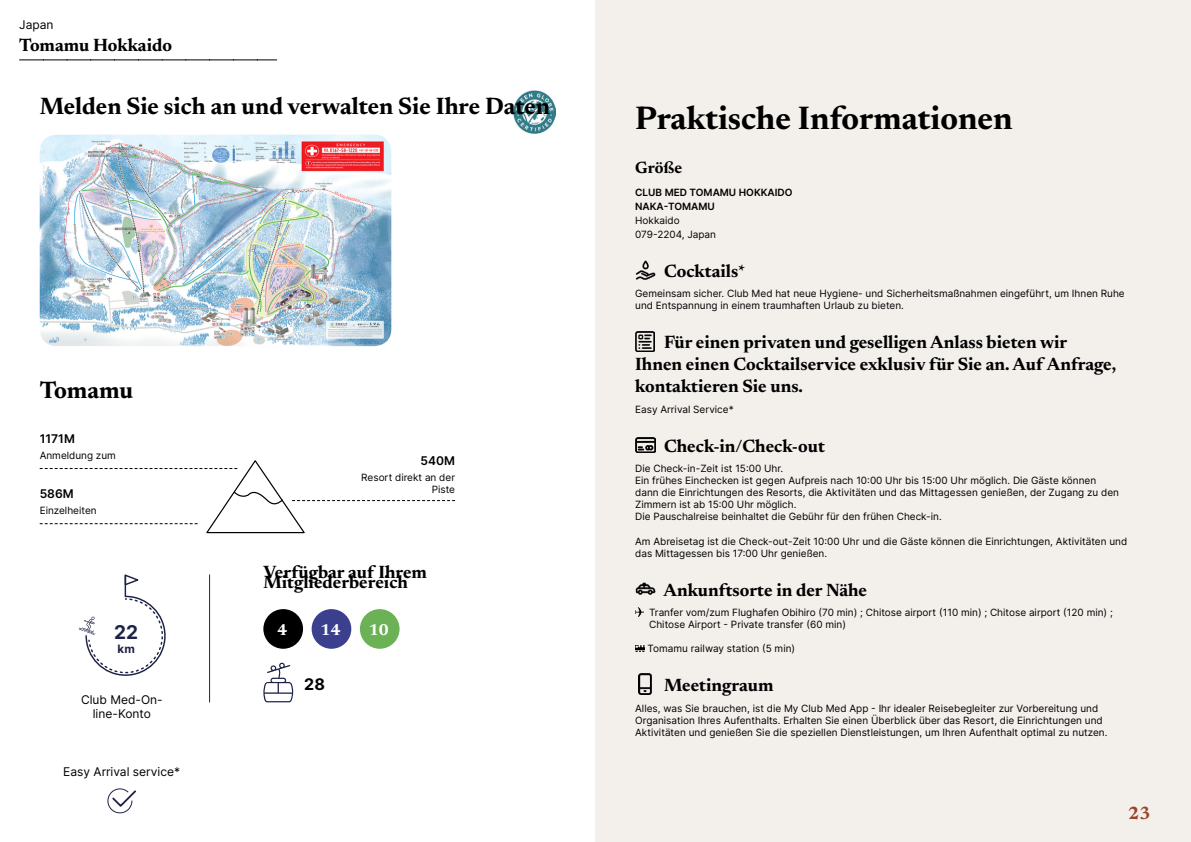
<style>
.page{position:relative;width:1191px;height:842px;background:#fff}
.page>*{position:absolute;margin:0;border:0;box-sizing:border-box;transform-origin:0 0}
.t1{font:700 33px "Newsreader 24 pt";color:#000}
.t2{font:700 24px "Newsreader 24 pt";color:#000}
.t3{font:700 19px "Inter";color:#1e2346}
.t4{font:700 18px/22px "Newsreader 24 pt";color:#000}
.t5{font:700 18px "Newsreader 24 pt";color:#9d432c}
.t6{font:700 16.5px "Newsreader 24 pt";color:#000}
.t7{font:700 16px "Newsreader 24 pt";color:#fff}
.t8{font:700 16px "Inter";color:#000}
.t9{font:12px/14px "Inter";color:#000;text-align:center}
.t10{font:600 12px "Inter";color:#000}
.t11{font:700 11.5px "Inter";color:#1e2346}
.t12{font:10px/12px "Inter";color:#000}
.t13{font:600 10px/14px "Inter";color:#000}
</style>
<div class="page">
<div style="left:595px;top:0;width:596px;height:842px;background:#f3f0ec"></div>
<img style="left:40px;top:135px;width:351px;height:211px">
<svg style="left:20px;top:60px;width:257px;height:1px"></svg>
<img style="left:513px;top:91px;width:43px;height:42px">
<svg style="left:40px;top:460px;width:415px;height:74px"></svg>
<div style="left:263px;top:609px;width:40px;height:40px;background:#000;border-radius:50%"></div>
<div style="left:312px;top:609px;width:39px;height:40px;background:#3a3f8e;border-radius:50%"></div>
<div style="left:360px;top:609px;width:39px;height:40px;background:#6bb257;border-radius:50%"></div>
<svg style="left:79px;top:574px;width:86px;height:101px"></svg>
<svg style="left:263px;top:663px;width:30px;height:39px"></svg>
<svg style="left:107px;top:788px;width:29px;height:26px"></svg>
<hr style="left:209px;top:575px;width:1px;height:127px;background:#1e2346">
<img style="left:635px;top:260px;width:20px;height:20px">
<img style="left:636px;top:331px;width:18px;height:20px">
<img style="left:635px;top:437px;width:20px;height:15px">
<img style="left:635px;top:582px;width:20px;height:13px">
<svg style="left:635px;top:608px;width:8px;height:8px"></svg>
<svg style="left:635px;top:645px;width:10px;height:6px"></svg>
<img style="left:638px;top:673px;width:14px;height:21px">
<p class="t9" style="left:19px;top:17px;width:36px">Japan</p>
<h3 class="t4" style="left:19px;top:33px;width:154px">Tomamu Hokkaido</h3>
<h2 class="t2" style="left:40px;top:89px;width:512px">Melden Sie sich an und verwalten Sie Ihre Daten</h2>
<h2 class="t2" style="left:40px;top:372px;width:95px">Tomamu</h2>
<p class="t10" style="left:40px;top:430px;width:37px">1171M</p>
<p class="t12" style="left:40px;top:449px;width:78px">Anmeldung zum</p>
<p class="t10" style="left:40px;top:485px;width:35px">586M</p>
<p class="t12" style="left:40px;top:504px;width:58px">Einzelheiten</p>
<p class="t10" style="left:420px;top:452px;width:36px">540M</p>
<p class="t12" style="left:361px;top:471px;width:95px;text-align:right">Resort direkt an der<br>Piste</p>
<h3 class="t4" style="left:263px;top:560px;width:165px">Verfügbar auf Ihrem</h3>
<h3 class="t4" style="left:263px;top:570px;width:146px">Mitgliederbereich</h3>
<h3 class="t3" style="left:114px;top:618px;width:26px">22</h3>
<h3 class="t7" style="left:277px;top:618px;width:11px">4</h3>
<h3 class="t7" style="left:321px;top:618px;width:21px">14</h3>
<h3 class="t7" style="left:369px;top:618px;width:21px">10</h3>
<p class="t11" style="left:117px;top:640px;width:19px">km</p>
<p class="t9" style="left:81px;top:693px;width:83px">Club Med-On&shy;line-Konto</p>
<p class="t9" style="left:63px;top:764px;width:118px">Easy Arrival service*</p>
<h3 class="t8" style="left:304px;top:673px;width:22px">28</h3>
<h1 class="t1" style="left:635px;top:94px;width:379px">Praktische Informationen</h1>
<h3 class="t6" style="left:635px;top:156px;width:49px">Größe</h3>
<p class="t13" style="left:635px;top:185px;width:159px">CLUB MED TOMAMU HOKKAIDO<br>NAKA-TOMAMU</p>
<p class="t12" style="left:635px;top:213px;width:82px;line-height:14px">Hokkaido<br>079-2204, Japan</p>
<h3 class="t4" style="left:664px;top:259px;width:83px">Cocktails*</h3>
<p class="t12" style="left:635px;top:288px;width:491px">Gemeinsam sicher. Club Med hat neue Hygiene- und Sicherheitsmaßnahmen eingeführt, um Ihnen Ruhe und Entspannung in einem traumhaften Urlaub zu bieten.</p>
<h3 class="t4" style="left:635px;top:330px;width:482px;text-indent:29px">Für einen privaten und geselligen Anlass bieten wir<br>Ihnen einen Cocktailservice exklusiv für Sie an. Auf Anfrage, kontaktieren Sie uns.</h3>
<p class="t12" style="left:635px;top:403px;width:100px">Easy Arrival Service*</p>
<h3 class="t4" style="left:664px;top:434px;width:162px">Check-in/Check-out</h3>
<p class="t12" style="left:635px;top:463px;width:485px">Die Check-in-Zeit ist 15:00 Uhr.<br>Ein frühes Einchecken ist gegen Aufpreis nach 10:00 Uhr bis 15:00 Uhr möglich. Die Gäste können dann die Einrichtungen des Resorts, die Aktivitäten und das Mittagessen genießen, der Zugang zu den Zimmern ist ab 15:00 Uhr möglich.<br>Die Pauschalreise beinhaltet die Gebühr für den frühen Check-in.</p>
<p class="t12" style="left:635px;top:535px;width:493px">Am Abreisetag ist die Check-out-Zeit 10:00 Uhr und die Gäste können die Einrichtungen, Aktivitäten und das Mittagessen bis 17:00 Uhr genießen.</p>
<h3 class="t4" style="left:663px;top:577px;width:205px">Ankunftsorte in der Nähe</h3>
<p class="t12" style="left:649px;top:606px;width:465px">Tranfer vom/zum Flughafen Obihiro (70 min) ; Chitose airport (110 min) ; Chitose airport (120 min) ;<br>Chitose Airport - Private transfer (60 min)</p>
<p class="t12" style="left:647px;top:642px;width:149px">Tomamu railway station (5 min)</p>
<h3 class="t4" style="left:664px;top:673px;width:111px">Meetingraum</h3>
<p class="t12" style="left:635px;top:702px;width:474px">Alles, was Sie brauchen, ist die My Club Med App - Ihr idealer Reisebegleiter zur Vorbereitung und<br>Organisation Ihres Aufenthalts. Erhalten Sie einen Überblick über das Resort, die Einrichtungen und<br>Aktivitäten und genießen Sie die speziellen Dienstleistungen, um Ihren Aufenthalt optimal zu nutzen.</p>
<h3 class="t5" style="left:1128px;top:800px;width:24px">23</h3>
</div>
